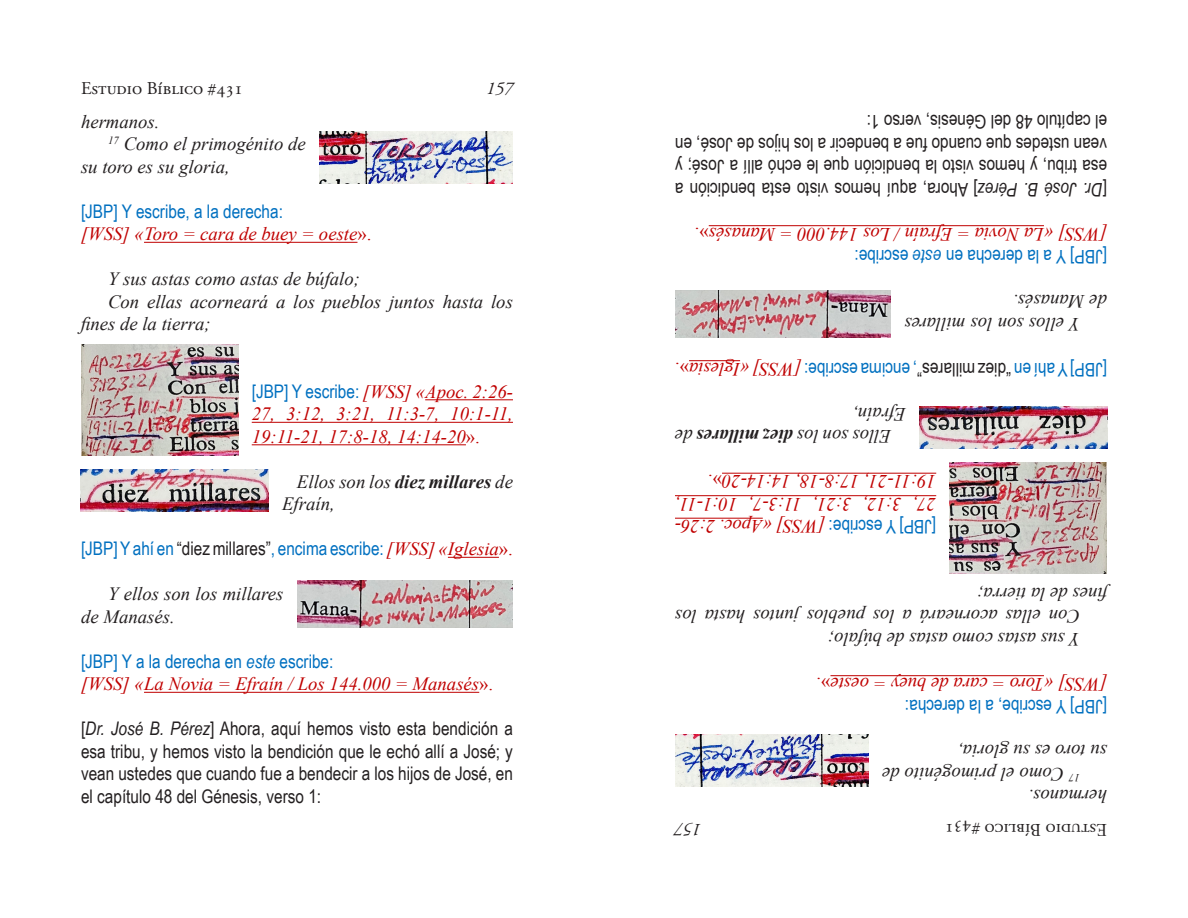
<style>
.page{position:relative;width:1188px;height:918px;background:#fff}
.page>*{position:absolute;margin:0;border:0;box-sizing:border-box;transform-origin:0 0}
.t1{font:italic 18.75px/22.5px "Times New Roman";color:#231f20}
.t2{font:18.75px/22.5px "Arial Narrow";color:#231f20;text-align:justify}
.t3{font:italic 18.75px/22.5px "Times New Roman";color:#c00000;text-align:justify}
.t4{font:18.75px "Arial Narrow";color:#0070c0}
.t5{font:18px "Adobe Garamond Pro";color:#231f20}
.t6{font:italic 18px "Adobe Garamond Pro";color:#231f20}
.s1{font-style:normal}
.s2{font-family:"Arial Narrow";font-style:normal;color:#0070c0}
.s3{font-weight:700}
.s4{color:#231f20}
.s5{font-family:"Times New Roman";font-style:italic;color:#c00000}
.s6{font-family:"Times New Roman";color:#c00000}
.s7{font-style:italic}
</style>
<div class="page">
<hr style="left:144px;top:242px;width:213px;height:1px;background:#c00000">
<hr style="left:425px;top:400px;width:88px;height:1px;background:#c00000">
<hr style="left:252px;top:422px;width:261px;height:1px;background:#c00000">
<hr style="left:252px;top:445px;width:214px;height:1px;background:#c00000">
<hr style="left:448px;top:557px;width:51px;height:1px;background:#c00000">
<hr style="left:144px;top:692px;width:335px;height:1px;background:#c00000">
<img style="left:319px;top:132px;width:194px;height:52px">
<img style="left:81px;top:469px;width:188px;height:42px">
<img style="left:297px;top:581px;width:216px;height:46px">
<img style="left:81px;top:345px;width:157px;height:111px">
<hr style="left:831px;top:675px;width:213px;height:1px;background:#c00000">
<hr style="left:675px;top:518px;width:88px;height:1px;background:#c00000">
<hr style="left:675px;top:495px;width:261px;height:1px;background:#c00000">
<hr style="left:722px;top:473px;width:214px;height:1px;background:#c00000">
<hr style="left:689px;top:360px;width:51px;height:1px;background:#c00000">
<hr style="left:709px;top:225px;width:335px;height:1px;background:#c00000">
<img style="left:675px;top:734px;width:194px;height:52px">
<img style="left:919px;top:407px;width:188px;height:42px">
<img style="left:675px;top:291px;width:216px;height:46px">
<img style="left:950px;top:462px;width:157px;height:111px">
<p class="t5" style="left:81px;top:78px;width:164px">Estudio Bíblico #431</p>
<p class="t6" style="left:486px;top:78px;width:28px">157</p>
<p class="t1" style="left:81px;top:110px;width:80px">hermanos.</p>
<p class="t1" style="left:108px;top:132px;width:199px"><sup>17</sup> Como el primogénito de</p>
<p class="t1" style="left:81px;top:155px;width:150px">su toro es su gloria,</p>
<p class="t4" style="left:81px;top:197px;width:204px">[JBP] Y escribe, a la derecha:</p>
<p class="t3" style="left:81px;top:222px;width:292px">[WSS] «Toro = cara de buey = oeste<span class="s1">».</span></p>
<p class="t1" style="left:108px;top:267px;width:254px">Y sus astas como astas de búfalo;</p>
<p class="t1" style="left:108px;top:290px;width:406px">Con ellas acorneará a los pueblos juntos hasta los</p>
<p class="t1" style="left:81px;top:312px;width:131px">fines de la tierra;</p>
<p class="t3" style="left:252px;top:380px;width:263px"><span class="s2">[JBP] Y escribe:</span> [WSS] «Apoc. 2:26- 27, 3:12, 3:21, 11:3-7, 10:1-11, 19:11-21, 17:8-18, 14:14-20<span class="s1">».</span></p>
<p class="t1" style="left:282px;top:470px;width:232px;text-indent:15px">Ellos son los <span class="s3">diez millares</span> de<br>Efraín,</p>
<p class="t4" style="left:81px;top:535px;width:433px">[JBP] Y ahí en <span class="s4">“diez millares”</span>, encima escribe:<span class="s5">[WSS] «Iglesia</span><span class="s6">».</span></p>
<p class="t1" style="left:81px;top:582px;width:204px;text-indent:27px">Y ellos son los millares de Manasés.</p>
<p class="t4" style="left:81px;top:647px;width:254px">[JBP] Y a la derecha en <span class="s7">este</span> escribe:</p>
<p class="t3" style="left:81px;top:672px;width:414px">[WSS] «La Novia = Efraín / Los 144.000 = Manasés<span class="s1">».</span></p>
<p class="t2" style="left:81px;top:717px;width:433px">[<span class="s7">Dr. José B. Pérez</span>] Ahora, aquí hemos visto esta bendición a esa tribu, y hemos visto la bendición que le echó allí a José; y vean ustedes que cuando fue a bendecir a los hijos de José, en el capítulo 48 del Génesis, verso 1:</p>
<p class="t2" style="left:1107px;top:201px;width:433px;rotate:-180deg">[<span class="s7">Dr. José B. Pérez</span>] Ahora, aquí hemos visto esta bendición a esa tribu, y hemos visto la bendición que le echó allí a José; y vean ustedes que cuando fue a bendecir a los hijos de José, en el capítulo 48 del Génesis, verso 1:</p>
<p class="t3" style="left:1107px;top:246px;width:414px;rotate:-180deg">[WSS] «La Novia = Efraín / Los 144.000 = Manasés<span class="s1">».</span></p>
<p class="t4" style="left:1107px;top:271px;width:254px;rotate:-180deg">[JBP] Y a la derecha en <span class="s7">este</span> escribe:</p>
<p class="t1" style="left:1107px;top:336px;width:204px;text-indent:27px;rotate:-180deg">Y ellos son los millares de Manasés.</p>
<p class="t4" style="left:1107px;top:383px;width:434px;rotate:-180deg">[JBP] Y ahí en<span class="s4">“diez millares”</span>, encima escribe: <span class="s5">[WSS] «Iglesia</span><span class="s6">».</span></p>
<p class="t1" style="left:906px;top:448px;width:232px;text-indent:15px;rotate:-180deg">Ellos son los <span class="s3">diez millares</span> de<br>Efraín,</p>
<p class="t3" style="left:936px;top:538px;width:263px;rotate:-180deg"><span class="s2">[JBP] Y escribe:</span> [WSS] «Apoc. 2:26- 27, 3:12, 3:21, 11:3-7, 10:1-11, 19:11-21, 17:8-18, 14:14-20<span class="s1">».</span></p>
<p class="t1" style="left:1107px;top:606px;width:131px;rotate:-180deg">fines de la tierra;</p>
<p class="t1" style="left:1080px;top:628px;width:406px;rotate:-180deg">Con ellas acorneará a los pueblos juntos hasta los</p>
<p class="t1" style="left:1080px;top:651px;width:254px;rotate:-180deg">Y sus astas como astas de búfalo;</p>
<p class="t3" style="left:1107px;top:696px;width:292px;rotate:-180deg">[WSS] «Toro = cara de buey = oeste<span class="s1">».</span></p>
<p class="t4" style="left:1107px;top:721px;width:204px;rotate:-180deg">[JBP] Y escribe, a la derecha:</p>
<p class="t1" style="left:1107px;top:763px;width:150px;rotate:-180deg">su toro es su gloria,</p>
<p class="t1" style="left:1080px;top:786px;width:199px;rotate:-180deg"><sup>17</sup> Como el primogénito de</p>
<p class="t1" style="left:1107px;top:808px;width:80px;rotate:-180deg">hermanos.</p>
<p class="t6" style="left:702px;top:840px;width:28px;rotate:-180deg">157</p>
<p class="t5" style="left:1107px;top:840px;width:164px;rotate:-180deg">Estudio Bíblico #431</p>
</div>
